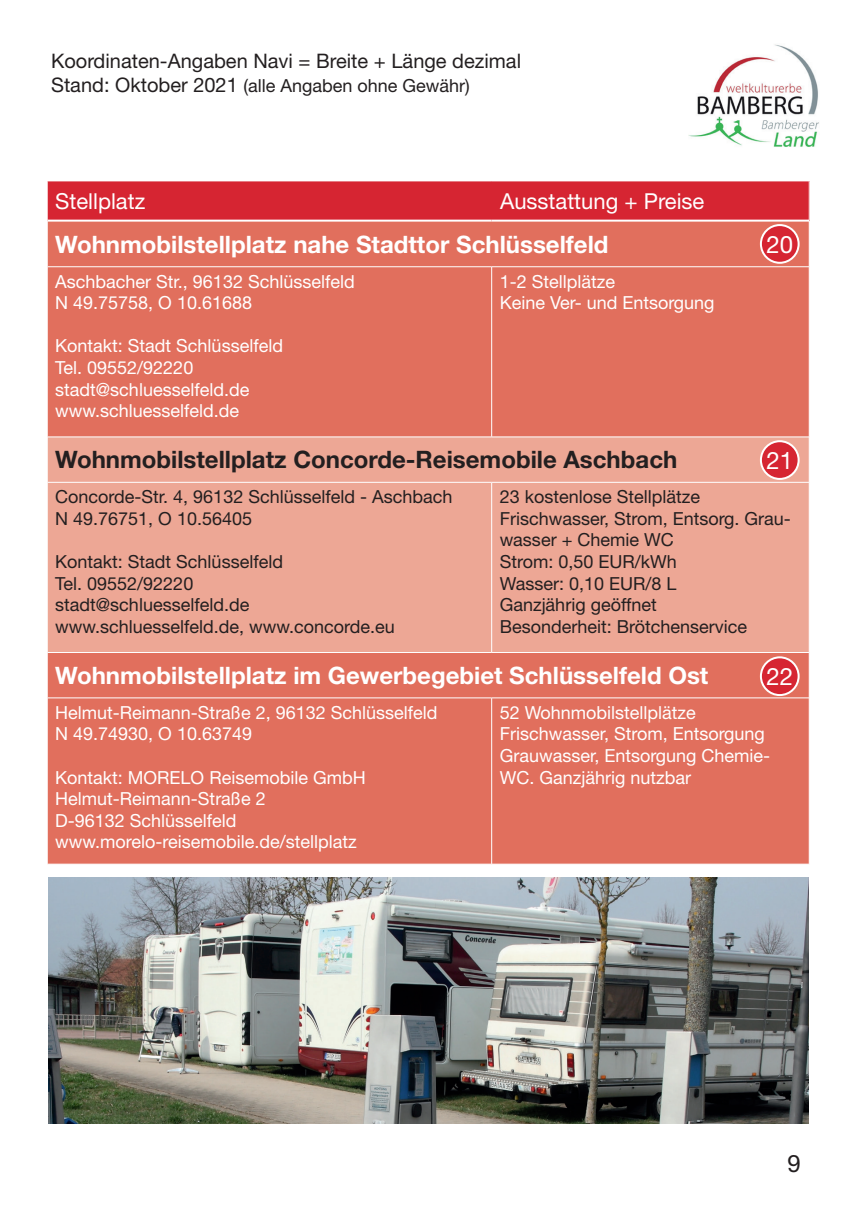
<style>
.page{position:relative;width:862px;height:1214px;background:#fff}
.page>*{position:absolute;margin:0;border:0;box-sizing:border-box;transform-origin:0 0}
.t1{font:700 24px "Helvetica Neue LT Pro";color:#fff}
.t2{font:700 24px "Helvetica Neue LT Pro";color:#231f20}
.t3{font:24px "Helvetica Neue LT Pro";color:#fff}
.t4{font:24px "Helvetica Neue LT Pro";color:#231f20}
.t5{font:22px "Helvetica Neue LT Pro";color:#fff}
.t6{font:20px "Helvetica Neue LT Pro";color:#231f20}
.t7{font:18px/21.6px "Helvetica Neue LT Pro";color:#fff}
.t8{font:18px/21.6px "Helvetica Neue LT Pro";color:#231f20}
.s1{font-size:20px}
</style>
<div class="page">
<div style="left:47px;top:181px;width:762px;height:39px;background:#d62532"></div>
<div style="left:48px;top:221px;width:761px;height:642px;background:#e16f5d"></div>
<div style="left:48px;top:437px;width:761px;height:215px;background:#eda795"></div>
<hr style="left:47px;top:266px;width:445px;height:1px;background:#fff">
<hr style="left:492px;top:266px;width:317px;height:1px;background:#fff">
<hr style="left:47px;top:436px;width:445px;height:1px;background:#fff">
<hr style="left:492px;top:436px;width:317px;height:1px;background:#fff">
<hr style="left:47px;top:482px;width:445px;height:1px;background:#fff">
<hr style="left:492px;top:482px;width:317px;height:1px;background:#fff">
<hr style="left:47px;top:652px;width:445px;height:1px;background:#fff">
<hr style="left:492px;top:652px;width:317px;height:1px;background:#fff">
<hr style="left:47px;top:697px;width:445px;height:1px;background:#fff">
<hr style="left:492px;top:697px;width:317px;height:1px;background:#fff">
<hr style="left:491px;top:267px;width:1px;height:169px;background:#fff">
<hr style="left:491px;top:482px;width:1px;height:170px;background:#fff">
<hr style="left:491px;top:698px;width:1px;height:165px;background:#fff">
<hr style="left:47px;top:181px;width:1px;height:39px;background:#fff">
<hr style="left:47px;top:219px;width:445px;height:2px;background:#fff">
<hr style="left:492px;top:219px;width:317px;height:2px;background:#fff">
<img style="left:688px;top:44px;width:131px;height:103px">
<img style="left:49px;top:877px;width:760px;height:245px">
<div style="left:761px;top:225px;width:37px;height:38px;background:#d62532;border-radius:50%"></div>
<div style="left:760px;top:224px;width:39px;height:40px;border:2px solid #fff;border-radius:50%"></div>
<div style="left:761px;top:441px;width:37px;height:38px;background:#d62532;border-radius:50%"></div>
<div style="left:760px;top:440px;width:39px;height:40px;border:2px solid #fff;border-radius:50%"></div>
<div style="left:761px;top:657px;width:37px;height:38px;background:#d62532;border-radius:50%"></div>
<div style="left:760px;top:656px;width:39px;height:40px;border:2px solid #fff;border-radius:50%"></div>
<p class="t6" style="left:51px;top:49px;width:471px">Koordinaten-Angaben Navi = Breite + Länge dezimal</p>
<p class="t8" style="left:51px;top:75px;width:420px"><span class="s1">Stand: Oktober 2021</span> (alle Angaben ohne Gewähr)</p>
<p class="t5" style="left:55px;top:187px;width:92px">Stellplatz</p>
<p class="t5" style="left:500px;top:187px;width:206px">Ausstattung + Preise</p>
<h1 class="t1" style="left:55px;top:229px;width:555px">Wohnmobilstellplatz nahe Stadttor Schlüsselfeld</h1>
<p class="t7" style="left:55px;top:270px;width:301px">Aschbacher Str., 96132 Schlüsselfeld<br>N 49.75758, O 10.61688</p>
<p class="t7" style="left:55px;top:335px;width:229px">Kontakt: Stadt Schlüsselfeld<br>Tel. 09552/92220 stadt@schluesselfeld.de www.schluesselfeld.de</p>
<p class="t7" style="left:500px;top:270px;width:216px">1-2 Stellplätze<br>Keine Ver- und Entsorgung</p>
<h1 class="t3" style="left:766px;top:229px;width:28px">20</h1>
<h1 class="t2" style="left:55px;top:444px;width:623px">Wohnmobilstellplatz Concorde-Reisemobile Aschbach</h1>
<p class="t8" style="left:55px;top:485px;width:399px">Concorde-Str. 4, 96132 Schlüsselfeld - Aschbach<br>N 49.76751, O 10.56405</p>
<p class="t8" style="left:55px;top:550px;width:341px">Kontakt: Stadt Schlüsselfeld<br>Tel. 09552/92220<br>stadt@schluesselfeld.de www.schluesselfeld.de, www.concorde.eu</p>
<h1 class="t3" style="left:766px;top:445px;width:28px">21</h1>
<p class="t8" style="left:500px;top:485px;width:293px">23 kostenlose Stellplätze<br>Frischwasser, Strom, Entsorg. Grau&shy;wasser + Chemie WC<br>Strom: 0,50 EUR/kWh<br>Wasser: 0,10 EUR/8 L<br>Ganzjährig geöffnet<br>Besonderheit: Brötchenservice</p>
<h1 class="t1" style="left:55px;top:660px;width:654px">Wohnmobilstellplatz im Gewerbegebiet Schlüsselfeld Ost</h1>
<p class="t7" style="left:55px;top:701px;width:384px">Helmut-Reimann-Straße 2, 96132 Schlüsselfeld<br>N 49.74930, O 10.63749</p>
<p class="t7" style="left:55px;top:765px;width:312px">Kontakt: MORELO Reisemobile GmbH<br>Helmut-Reimann-Straße 2<br>D-96132 Schlüsselfeld www.morelo-reisemobile.de/stellplatz</p>
<h1 class="t3" style="left:766px;top:661px;width:28px">22</h1>
<p class="t7" style="left:500px;top:701px;width:272px">52 Wohnmobilstellplätze<br>Frischwasser, Strom, Entsorgung<br>Grauwasser, Entsorgung Chemie-<br>WC. Ganzjährig nutzbar</p>
<h1 class="t4" style="left:787px;top:1147px;width:15px">9</h1>
</div>
